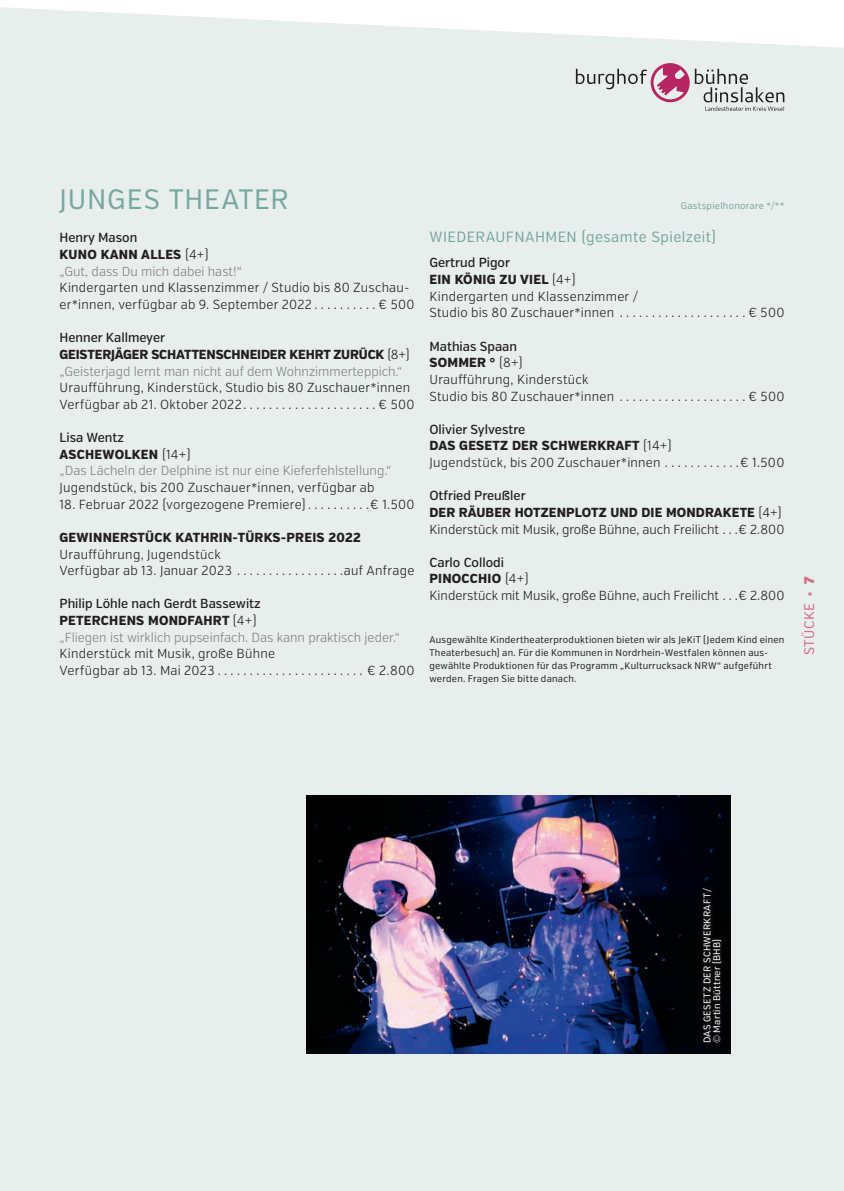
<style>
.page{position:relative;width:844px;height:1191px;background:#fff}
.page>*{position:absolute;margin:0;border:0;box-sizing:border-box;transform-origin:0 0}
.t1{font:28px "Verb Cond";letter-spacing:.03em;color:#77a89f}
.t2{font:14.88px "Verb Cond";letter-spacing:.03em;color:#77a89f}
.t3{font:14px "Verb Cond";letter-spacing:.03em;color:#d2708a}
.t4{font:300 13.12px/16.6px "Verb Cond";letter-spacing:.02em;color:#231f20}
.t5{font:300 13.12px/16.6px "Verb Cond";color:#808285}
.t6{font:300 13.12px/16.6px "Verb Cond";color:#231f20}
.t7{font:800 13.12px "Verb Cond";letter-spacing:.02em;color:#231f20}
.t8{font:9.62px/13.1px "Verb Cond";letter-spacing:.025em;color:#231f20}
.t9{font:9.62px/9.6px "Verb Cond";letter-spacing:.03em;color:#fff}
.t10{font:9.62px "Verb Cond";letter-spacing:.025em;color:#77a89f}
.s1{font-weight:500;color:#231f20}
.s2{font-weight:800;color:#231f20}
.s3{color:#231f20}
.s4{font-weight:500}
.s5{font-weight:800}
.s6{font-family:"Verb Cond Ultra"}
</style>
<div class="page">
<div style="left:0;top:7px;width:843px;height:1184px;background:#e8eeec"></div>
<svg style="left:575px;top:63px;width:209px;height:48px;background:#d1cacd"></svg>
<img style="left:306px;top:795px;width:424px;height:258px">
<div style="left:698px;top:883px;width:27px;height:164px;background:#000205"></div>
<div style="left:699px;top:884px;width:26px;height:162px;background:#0a090c"></div>
<h1 class="t1" style="left:60px;top:183px;width:230px">JUNGES THEATER</h1>
<p class="t5" style="left:60px;top:230px;width:184px"><span class="s1">Henry Mason<br></span><span class="s2">KUNO KANN ALLES</span> <span class="s3">(4+)<br></span>„Gut, dass Du mich dabei hast!“</p>
<p class="t4" style="left:60px;top:280px;width:351px">Kindergarten und Klassenzimmer / Studio bis 80 Zuschau&shy;er*innen, verfügbar ab 9. September 2022</p>
<p class="t4" style="left:378px;top:296px;width:37px">€ 500</p>
<p class="t5" style="left:60px;top:330px;width:352px"><span class="s1">Henner Kallmeyer<br></span><span class="s2">GEISTERJÄGER SCHATTENSCHNEIDER KEHRT ZURÜCK</span> <span class="s3">(8+) </span>„Geisterjagd lernt man nicht auf dem Wohnzimmerteppich.“</p>
<p class="t4" style="left:60px;top:379px;width:352px">Uraufführung, Kinderstück, Studio bis 80 Zuschauer*innen<br>Verfügbar ab 21. Oktober 2022</p>
<p class="t4" style="left:378px;top:396px;width:37px">€ 500</p>
<p class="t5" style="left:60px;top:429px;width:333px"><span class="s1">Lisa Wentz<br></span><span class="s2">ASCHEWOLKEN</span> <span class="s3">(14+)<br></span>„Das Lächeln der Delphine ist nur eine Kieferfehlstellung.“</p>
<p class="t4" style="left:60px;top:479px;width:316px">Jugendstück, bis 200 Zuschauer*innen, verfügbar ab</p>
<p class="t4" style="left:60px;top:496px;width:247px">18. Februar 2022 (vorgezogene Premiere)</p>
<p class="t4" style="left:370px;top:496px;width:46px">€ 1.500</p>
<p class="t7" style="left:60px;top:529px;width:303px">GEWINNERSTÜCK KATHRIN-TÜRKS-PREIS 2022</p>
<p class="t4" style="left:60px;top:546px;width:174px">Uraufführung, Jugendstück<br>Verfügbar ab 13. Januar 2023</p>
<p class="t4" style="left:344px;top:562px;width:72px">auf Anfrage</p>
<p class="t5" style="left:60px;top:596px;width:342px"><span class="s1">Philip Löhle nach Gerdt Bassewitz<br></span><span class="s2">PETERCHENS MONDFAHRT</span> <span class="s3">(4+)<br></span>„Fliegen ist wirklich pupseinfach. Das kann praktisch jeder.“</p>
<p class="t4" style="left:60px;top:645px;width:217px">Kinderstück mit Musik, große Bühne<br>Verfügbar ab 13. Mai 2023</p>
<p class="t4" style="left:367px;top:662px;width:49px">€ 2.800</p>
<p class="t10" style="left:680px;top:200px;width:105px">Gastspielhonorare */**</p>
<p class="t2" style="left:429px;top:228px;width:288px">WIEDERAUFNAHMEN (gesamte Spielzeit)</p>
<p class="t4" style="left:429px;top:255px;width:210px"><span class="s4">Gertrud Pigor<br></span><span class="s5">EIN KÖNIG ZU VIEL</span> (4+)<br>Kindergarten und Klassenzimmer /<br>Studio bis 80 Zuschauer*innen</p>
<p class="t4" style="left:429px;top:338px;width:186px"><span class="s4">Mathias Spaan<br></span><span class="s5">SOMMER °</span> (8+)<br>Uraufführung, Kinderstück<br>Studio bis 80 Zuschauer*innen</p>
<p class="t4" style="left:748px;top:305px;width:37px">€ 500</p>
<p class="t4" style="left:748px;top:388px;width:37px">€ 500</p>
<p class="t4" style="left:429px;top:421px;width:244px"><span class="s4">Olivier Sylvestre<br></span><span class="s5">DAS GESETZ DER SCHWERKRAFT</span> (14+)<br>Jugendstück, bis 200 Zuschauer*innen</p>
<p class="t4" style="left:740px;top:454px;width:46px">€ 1.500</p>
<p class="t6" style="left:429px;top:487px;width:354px"><span class="s4">Otfried Preußler<br></span><span class="s5">DER RÄUBER HOTZENPLOTZ UND DIE MONDRAKETE</span> (4+)<br>Kinderstück mit Musik, große Bühne, auch Freilicht</p>
<p class="t4" style="left:738px;top:521px;width:47px">€ 2.800</p>
<p class="t6" style="left:429px;top:554px;width:291px"><span class="s4">Carlo Collodi<br></span><span class="s5">PINOCCHIO</span> (4+)<br>Kinderstück mit Musik, große Bühne, auch Freilicht</p>
<p class="t4" style="left:738px;top:587px;width:47px">€ 2.800</p>
<p class="t8" style="left:429px;top:633px;width:356px">Ausgewählte Kindertheaterproduktionen bieten wir als JeKiT (Jedem Kind einen Theaterbesuch) an. Für die Kommunen in Nordrhein-Westfalen können aus&shy;gewählte Produktionen für das Programm „Kulturrucksack NRW“ aufgeführt werden. Fragen Sie bitte danach.</p>
<p class="t3" style="left:800px;top:655px;width:81px;rotate:-90deg">STÜCKE <span class="s6">· 7</span></p>
<p class="t9" style="left:702px;top:1043px;width:157px;rotate:-90deg">DAS GESETZ DER SCHWERKRAFT/ © Martin Büttner (BHB)</p>
</div>
